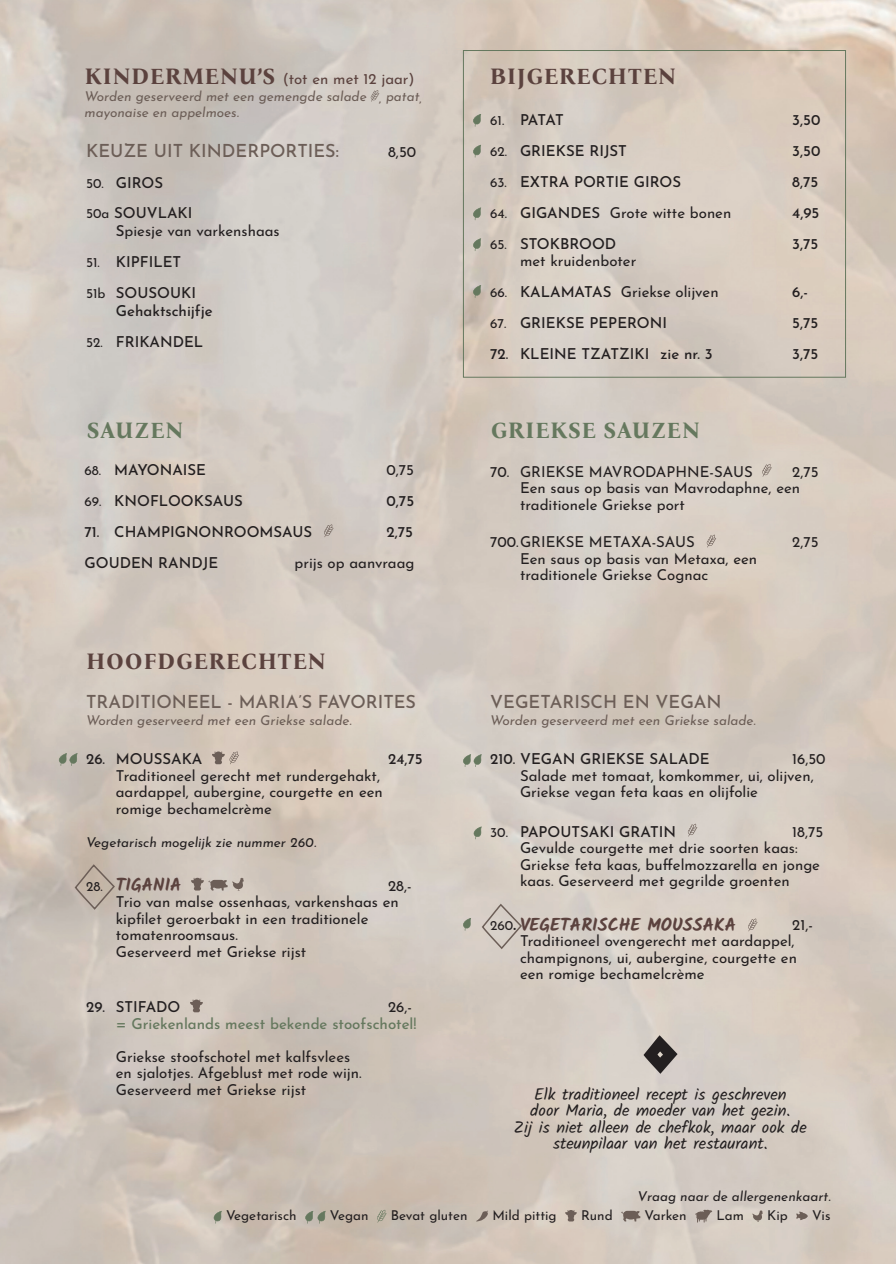
<style>
.page{position:relative;width:896px;height:1264px;background:#fff}
.page>*{position:absolute;margin:0;border:0;box-sizing:border-box;transform-origin:0 0}
.t1{font:700 22.5px "Bona Nova";letter-spacing:.04em;color:#5b423e}
.t2{font:700 22.5px "Bona Nova";letter-spacing:.04em;color:#65785e}
.t3{font:500 18px "Josefin Sans";color:#6c5e57}
.t4{font:700 18px "Kalam";color:#5b423e}
.t5{font:16.5px/16.5px "Kalam";color:#231f20;text-align:center}
.t6{font:15px/16.5px "Josefin Sans";color:#231f20}
.t7{font:500 15px/30.8px "Josefin Sans";color:#231f20}
.t8{font:500 15px "Josefin Sans";color:#65785e}
.t9{font:15px "Josefin Sans";color:#5b423e}
.t10{font:italic 13.5px/16.5px "Josefin Sans";color:#6c5e57}
.t11{font:italic 13.5px "Josefin Sans";color:#231f20}
.t12{font:13.5px "Josefin Sans";color:#231f20}
.s1{font-family:"Bona Nova";font-weight:700;font-size:22.5px}
.s2{font-weight:400;font-size:13.5px}
.s3{font-weight:500}
.s4{font-family:"Josefin Sans";font-weight:400;font-size:13.5px;color:#231f20}
.s5{font-size:13.5px}
.s6{font-family:"Josefin Sans";font-size:15px;color:#231f20}
</style>
<div class="page">
<img style="left:0;top:0;width:896px;height:1264px">
<svg style="left:73px;top:863px;width:43px;height:48px"></svg>
<svg style="left:212px;top:751px;width:27px;height:13px"></svg>
<svg style="left:191px;top:878px;width:53px;height:12px"></svg>
<svg style="left:190px;top:999px;width:13px;height:13px"></svg>
<svg style="left:687px;top:824px;width:10px;height:12px"></svg>
<svg style="left:748px;top:918px;width:9px;height:13px"></svg>
<svg style="left:473px;top:826px;width:8px;height:13px"></svg>
<svg style="left:463px;top:918px;width:8px;height:13px"></svg>
<svg style="left:370px;top:90px;width:9px;height:12px"></svg>
<svg style="left:324px;top:524px;width:9px;height:13px"></svg>
<svg style="left:762px;top:464px;width:9px;height:13px"></svg>
<svg style="left:706px;top:535px;width:10px;height:12px"></svg>
<svg style="left:59px;top:753px;width:19px;height:13px"></svg>
<svg style="left:463px;top:754px;width:18px;height:13px"></svg>
<svg style="left:473px;top:114px;width:8px;height:13px"></svg>
<svg style="left:473px;top:145px;width:8px;height:12px"></svg>
<svg style="left:473px;top:207px;width:8px;height:13px"></svg>
<svg style="left:473px;top:238px;width:8px;height:13px"></svg>
<svg style="left:473px;top:285px;width:8px;height:13px"></svg>
<div style="left:463px;top:50px;width:382px;height:328px;border:1px solid #65785e"></div>
<svg style="left:213px;top:1211px;width:9px;height:12px"></svg>
<svg style="left:305px;top:1211px;width:20px;height:12px"></svg>
<svg style="left:377px;top:1210px;width:9px;height:12px"></svg>
<svg style="left:476px;top:1210px;width:12px;height:11px"></svg>
<svg style="left:565px;top:1210px;width:11px;height:11px"></svg>
<svg style="left:621px;top:1211px;width:19px;height:10px"></svg>
<svg style="left:695px;top:1210px;width:17px;height:12px"></svg>
<svg style="left:752px;top:1210px;width:11px;height:12px"></svg>
<svg style="left:796px;top:1211px;width:11px;height:9px"></svg>
<svg style="left:480px;top:902px;width:43px;height:48px"></svg>
<svg style="left:643px;top:1035px;width:34px;height:39px"></svg>
<p class="t9" style="left:85px;top:68px;width:331px"><span class="s1">KINDERMENU’S</span> (tot en met 12 jaar)</p>
<p class="t10" style="left:84px;top:86px;width:339px">Worden geserveerd met een gemengde salade , patat, mayonaise en appelmoes.</p>
<p class="t3" style="left:86px;top:137px;width:254px">KEUZE UIT KINDERPORTIES:</p>
<p class="t6" style="left:388px;top:142px;width:30px">8,50</p>
<p class="t7" style="left:86px;top:166px;width:108px"><span class="s2">50.</span> GIROS<br><span class="s2">50a</span> SOUVLAKI</p>
<p class="t6" style="left:116px;top:222px;width:165px"><span class="s3">S</span>piesje van varkenshaas</p>
<p class="t7" style="left:86px;top:245px;width:111px"><span class="s2">51.</span> KIPFILET<br><span class="s2">51b</span> SOUSOUKI</p>
<p class="t7" style="left:116px;top:294px;width:98px">Gehaktschijfje</p>
<p class="t7" style="left:86px;top:325px;width:119px"><span class="s2">52.</span> FRIKANDEL</p>
<h1 class="t2" style="left:86px;top:413px;width:98px">SAUZEN</h1>
<p class="t7" style="left:84px;top:453px;width:123px"><span class="s2">68.</span> MAYONAISE</p>
<p class="t6" style="left:386px;top:460px;width:29px">0,75</p>
<p class="t7" style="left:84px;top:484px;width:160px"><span class="s2">69.</span> KNOFLOOKSAUS</p>
<p class="t7" style="left:386px;top:484px;width:29px">0,75</p>
<p class="t7" style="left:84px;top:515px;width:229px">71. CHAMPIGNONROOMSAUS</p>
<p class="t7" style="left:386px;top:515px;width:28px">2,75</p>
<p class="t7" style="left:84px;top:546px;width:135px">GOUDEN RANDJE</p>
<p class="t6" style="left:294px;top:553px;width:121px">prijs op aanvraag</p>
<h1 class="t1" style="left:86px;top:644px;width:241px">HOOFDGERECHTEN</h1>
<p class="t3" style="left:86px;top:689px;width:331px">TRADITIONEEL - MARIA’S FAVORITES</p>
<p class="t10" style="left:86px;top:710px;width:267px">Worden geserveerd met een Griekse salade.</p>
<p class="t7" style="left:86px;top:742px;width:118px">26. MOUSSAKA</p>
<p class="t7" style="left:388px;top:742px;width:36px">24,75</p>
<p class="t6" style="left:116px;top:766px;width:268px">Traditioneel gerecht met rundergehakt, aardappel, aubergine, courgette en een romige bechamelcrème</p>
<p class="t11" style="left:86px;top:830px;width:232px">Vegetarisch mogelijk zie nummer 260.</p>
<p class="t4" style="left:86px;top:874px;width:97px"><span class="s4">28.</span> TIGANIA</p>
<p class="t6" style="left:116px;top:876px;width:297px;text-indent:272px">28,-<br>Trio van malse ossenhaas, varkenshaas en kipfilet geroerbakt in een traditionele tomatenroomsaus.<br>Geserveerd met Griekse rijst</p>
<p class="t7" style="left:86px;top:990px;width:96px">29. STIFADO</p>
<p class="t6" style="left:388px;top:997px;width:25px">26,-</p>
<p class="t8" style="left:116px;top:1012px;width:302px">= Griekenlands meest bekende stoofschotel!</p>
<p class="t6" style="left:116px;top:1047px;width:247px">Griekse stoofschotel met kalfsvlees en sjalotjes. Afgeblust met rode wijn.<br>Geserveerd met Griekse rijst</p>
<h1 class="t1" style="left:490px;top:59px;width:187px">BIJGERECHTEN</h1>
<p class="t7" style="left:490px;top:103px;width:75px"><span class="s2">61.</span> PATAT</p>
<p class="t7" style="left:792px;top:103px;width:30px">3,50</p>
<p class="t7" style="left:490px;top:134px;width:138px"><span class="s2">62.</span> GRIEKSE RIJST</p>
<p class="t7" style="left:792px;top:134px;width:30px">3,50</p>
<p class="t7" style="left:490px;top:165px;width:192px"><span class="s2">63.</span> EXTRA PORTIE GIROS</p>
<p class="t7" style="left:792px;top:165px;width:28px">8,75</p>
<p class="t6" style="left:490px;top:204px;width:243px"><span class="s5">64.</span> <span class="s3">GIGANDES</span> Grote witte bonen</p>
<p class="t7" style="left:792px;top:196px;width:29px">4,95</p>
<p class="t7" style="left:490px;top:227px;width:127px"><span class="s2">65.</span> STOKBROOD</p>
<p class="t7" style="left:792px;top:227px;width:28px">3,75</p>
<p class="t6" style="left:520px;top:251px;width:118px">met kruidenboter</p>
<p class="t6" style="left:490px;top:282px;width:230px"><span class="s5">66.</span> <span class="s3">KALAMATAS</span> Griekse olijven</p>
<p class="t7" style="left:792px;top:275px;width:17px">6,-</p>
<p class="t7" style="left:490px;top:306px;width:178px"><span class="s2">67.</span> GRIEKSE PEPERONI</p>
<p class="t7" style="left:792px;top:306px;width:28px">5,75</p>
<p class="t7" style="left:490px;top:337px;width:224px">72. KLEINE TZATZIKI zie nr. 3</p>
<p class="t7" style="left:792px;top:337px;width:28px">3,75</p>
<h1 class="t2" style="left:490px;top:413px;width:211px">GRIEKSE SAUZEN</h1>
<p class="t6" style="left:490px;top:462px;width:264px">70. GRIEKSE MAVRODAPHNE-SAUS</p>
<p class="t6" style="left:520px;top:462px;width:300px;text-indent:272px">2,75<br>Een saus op basis van Mavrodaphne, een traditionele Griekse port</p>
<p class="t6" style="left:490px;top:533px;width:206px">700.GRIEKSE METAXA-SAUS</p>
<p class="t6" style="left:792px;top:533px;width:28px">2,75</p>
<p class="t6" style="left:520px;top:549px;width:239px">Een saus op basis van Metaxa, een traditionele Griekse Cognac</p>
<p class="t3" style="left:490px;top:689px;width:233px">VEGETARISCH EN VEGAN</p>
<p class="t10" style="left:490px;top:710px;width:267px">Worden geserveerd met een Griekse salade.</p>
<p class="t7" style="left:490px;top:742px;width:221px">210. VEGAN GRIEKSE SALADE</p>
<p class="t6" style="left:520px;top:749px;width:307px;text-indent:272px">16,50<br>Salade met tomaat, komkommer, ui, olijven,<br>Griekse vegan feta kaas en olijfolie</p>
<p class="t7" style="left:490px;top:815px;width:187px"><span class="s2">30.</span> PAPOUTSAKI GRATIN</p>
<p class="t6" style="left:520px;top:822px;width:305px;text-indent:272px">18,75<br>Gevulde courgette met drie soorten kaas:<br>Griekse feta kaas, buffelmozzarella en jonge kaas. Geserveerd met gegrilde groenten</p>
<p class="t4" style="left:490px;top:914px;width:247px"><span class="s4">260</span><span class="s6">.</span> VEGETARISCHE MOUSSAKA</p>
<p class="t6" style="left:520px;top:915px;width:294px;text-indent:272px">21,-<br>Traditioneel ovengerecht met aardappel, champignons, ui, aubergine, courgette en een romige bechamelcrème</p>
<p class="t5" style="left:514px;top:1087px;width:294px">Elk traditioneel recept is geschreven<br>door Maria, de moeder van het gezin.<br>Zij is niet alleen de chefkok, maar ook de steunpilaar van het restaurant.</p>
<p class="t11" style="left:637px;top:1185px;width:194px">Vraag naar de allergenenkaart.</p>
<p class="t12" style="left:226px;top:1205px;width:72px">Vegetarisch</p>
<p class="t12" style="left:330px;top:1205px;width:40px">Vegan</p>
<p class="t12" style="left:391px;top:1205px;width:78px">Bevat gluten</p>
<p class="t12" style="left:492px;top:1205px;width:66px">Mild pittig</p>
<p class="t12" style="left:581px;top:1205px;width:33px">Rund</p>
<p class="t12" style="left:644px;top:1205px;width:44px">Varken</p>
<p class="t12" style="left:716px;top:1205px;width:29px">Lam</p>
<p class="t12" style="left:767px;top:1205px;width:22px">Kip</p>
<p class="t12" style="left:812px;top:1205px;width:20px">Vis</p>
</div>
